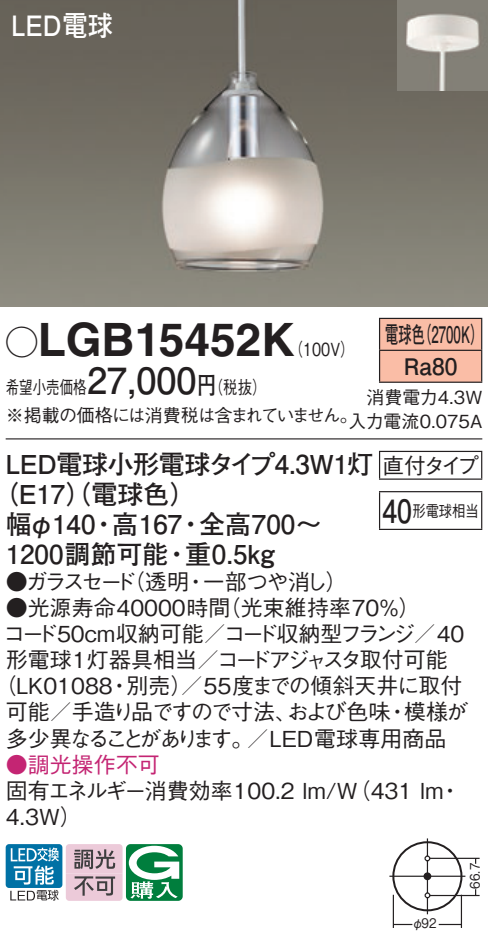
<style>
.page{position:relative;width:488px;height:947px;background:#fff}
.page>*{position:absolute;margin:0;border:0;box-sizing:border-box;transform-origin:0 0}
.t1{font:700 46px "Helvetica LT Std";color:#231f20}
.t2{font:700 28px "Futo Go B101 Pro";color:#fff;scale:.9 1}
.t3{font:700 26px "Futo Go B101 Pro";color:#231f20}
.t4{font:700 22.8px/32px "Futo Go B101 Pro";color:#231f20;text-align:center;scale:.58 1}
.t5{font:500 22px/26px "Gothic BBB Pro";color:#231f20}
.t6{font:500 22px "Gothic BBB Pro";letter-spacing:-.02em;color:#231f20}
.t7{font:500 22px "Gothic BBB Pro";letter-spacing:-.075em;color:#231f20}
.t8{font:500 22px "Gothic BBB Pro";letter-spacing:-.13em;color:#231f20}
.t9{font:500 22px "Gothic BBB Pro";color:#c42573}
.t10{font:500 18px/28px "Gothic BBB Pro";letter-spacing:-.035em;color:#231f20;scale:.75 1}
.t11{font:500 18px/24px "Gothic BBB Pro";color:#231f20;text-align:right}
.t12{font:500 18px "Gothic BBB Pro";color:#231f20;scale:.8 1}
.t13{font:500 16px "Gothic BBB Pro";color:#231f20;scale:.83 1}
.t14{font:500 13.2px "Gothic BBB Pro";color:#231f20;scale:.9 1}
.s1{font-family:"Ford Classification 1";font-weight:400;font-size:32px}
.s2{font-family:"Futo Go B101 Pro";font-weight:700;font-size:36px}
.s3{font-family:"Futo Go B101 Pro";font-weight:700;font-size:24px}
.s4{font-family:"Futo Go B101 Pro";font-weight:700;font-size:32px}
</style>
<div class="page">
<img style="left:0;top:0;width:488px;height:306px">
<img style="left:397px;top:0;width:91px;height:91px">
<div style="left:380px;top:319px;width:101px;height:62px;background:#fabda6"></div>
<hr style="left:379px;top:317px;width:103px;height:2px;background:#231f20">
<hr style="left:379px;top:319px;width:1px;height:30px;background:#231f20">
<hr style="left:481px;top:319px;width:1px;height:30px;background:#231f20">
<hr style="left:379px;top:349px;width:103px;height:2px;background:#231f20">
<hr style="left:379px;top:351px;width:1px;height:30px;background:#231f20">
<hr style="left:481px;top:351px;width:1px;height:30px;background:#231f20">
<hr style="left:379px;top:381px;width:103px;height:2px;background:#231f20">
<hr style="left:6px;top:438px;width:476px;height:1px;background:#231f20">
<svg style="left:379px;top:452px;width:1px;height:26px"></svg>
<hr style="left:379px;top:450px;width:103px;height:2px;background:#231f20">
<svg style="left:481px;top:452px;width:1px;height:26px"></svg>
<hr style="left:379px;top:478px;width:103px;height:1px;background:#231f20">
<hr style="left:379px;top:492px;width:1px;height:36px;background:#231f20">
<hr style="left:379px;top:490px;width:103px;height:2px;background:#231f20">
<hr style="left:481px;top:492px;width:1px;height:36px;background:#231f20">
<hr style="left:379px;top:528px;width:103px;height:2px;background:#231f20">
<div style="left:392px;top:840px;width:70px;height:70px;border:2px solid #231f20;border-radius:50%"></div>
<hr style="left:389px;top:875px;width:76px;height:1px;background:#231f20">
<hr style="left:426px;top:860px;width:2px;height:32px;background:#231f20">
<svg style="left:424px;top:838px;width:6px;height:22px"></svg>
<svg style="left:424px;top:891px;width:6px;height:22px"></svg>
<svg style="left:423px;top:871px;width:8px;height:8px"></svg>
<hr style="left:429px;top:857px;width:50px;height:1px;background:#231f20">
<hr style="left:429px;top:894px;width:50px;height:1px;background:#231f20">
<hr style="left:460px;top:894px;width:2px;height:33px;background:#231f20">
<hr style="left:392px;top:894px;width:2px;height:33px;background:#231f20">
<svg style="left:394px;top:923px;width:18px;height:1px"></svg>
<svg style="left:439px;top:923px;width:22px;height:1px"></svg>
<div style="left:6px;top:843px;width:56px;height:44px;background:linear-gradient(to right,#0071a5,#0071a5);border-radius:3px"></div>
<svg style="left:10px;top:847px;width:49px;height:53px"></svg>
<svg style="left:66px;top:844px;width:117px;height:56px"></svg>
<p class="t2" style="left:11px;top:3px;width:114px">LED電球</p>
<h1 class="t1" style="left:6px;top:311px;width:290px"><span class="s1">A</span>LGB15452K</h1>
<p class="t4" style="left:385px;top:315px;width:171px">電球色（2700K）<br>Ra80</p>
<p class="t11" style="left:348px;top:383px;width:135px">消費電力4.3W入力電流0.075A</p>
<p class="t3" style="left:6px;top:443px;width:369px">LED電球小形電球タイプ4.3W1灯</p>
<p class="t3" style="left:-8px;top:473px;width:206px">（E17（）電球色）</p>
<p class="t3" style="left:6px;top:503px;width:317px">幅φ140・高167・全高700～</p>
<p class="t3" style="left:6px;top:533px;width:271px">1200調節可能・重0.5kg</p>
<p class="t8" style="left:6px;top:564px;width:343px">●ガラスセード（透明・一部つや消し）</p>
<p class="t5" style="left:6px;top:592px;width:416px">●光源寿命40000時間（光束維持率70％）</p>
<p class="t6" style="left:3px;top:616px;width:462px">コード50cm収納可能／コード収納型フランジ／40</p>
<p class="t5" style="left:6px;top:644px;width:443px">形電球1灯器具相当／コードアジャスタ取付可能</p>
<p class="t5" style="left:-6px;top:670px;width:470px">（LK01088・別売）／55度までの傾斜天井に取付</p>
<p class="t7" style="left:6px;top:694px;width:464px">可能／手造り品ですので寸法、および色味・模様が</p>
<p class="t5" style="left:6px;top:722px;width:442px">多少異なることがあります。／LED電球専用商品</p>
<p class="t9" style="left:6px;top:746px;width:155px">●調光操作不可</p>
<p class="t5" style="left:6px;top:774px;width:457px">固有エネルギー消費効率100.2 lm/W（431 lm・<br>4.3W）</p>
<p class="t12" style="left:288px;top:334px;width:84px">（100V）</p>
<p class="t10" style="left:6px;top:370px;width:471px">希望小売価格<span class="s2">27,000</span><span class="s3">円</span>（税抜）<br>※掲載の価格には消費税は含まれていません。</p>
<p class="t5" style="left:382px;top:449px;width:98px">直付タイプ</p>
<p class="t13" style="left:382px;top:497px;width:118px"><span class="s4">40</span>形電球相当</p>
<p class="t14" style="left:411px;top:912px;width:29px">φ92</p>
<p class="t14" style="left:464px;top:888px;width:30px;rotate:-90deg">66.7</p>
</div>
